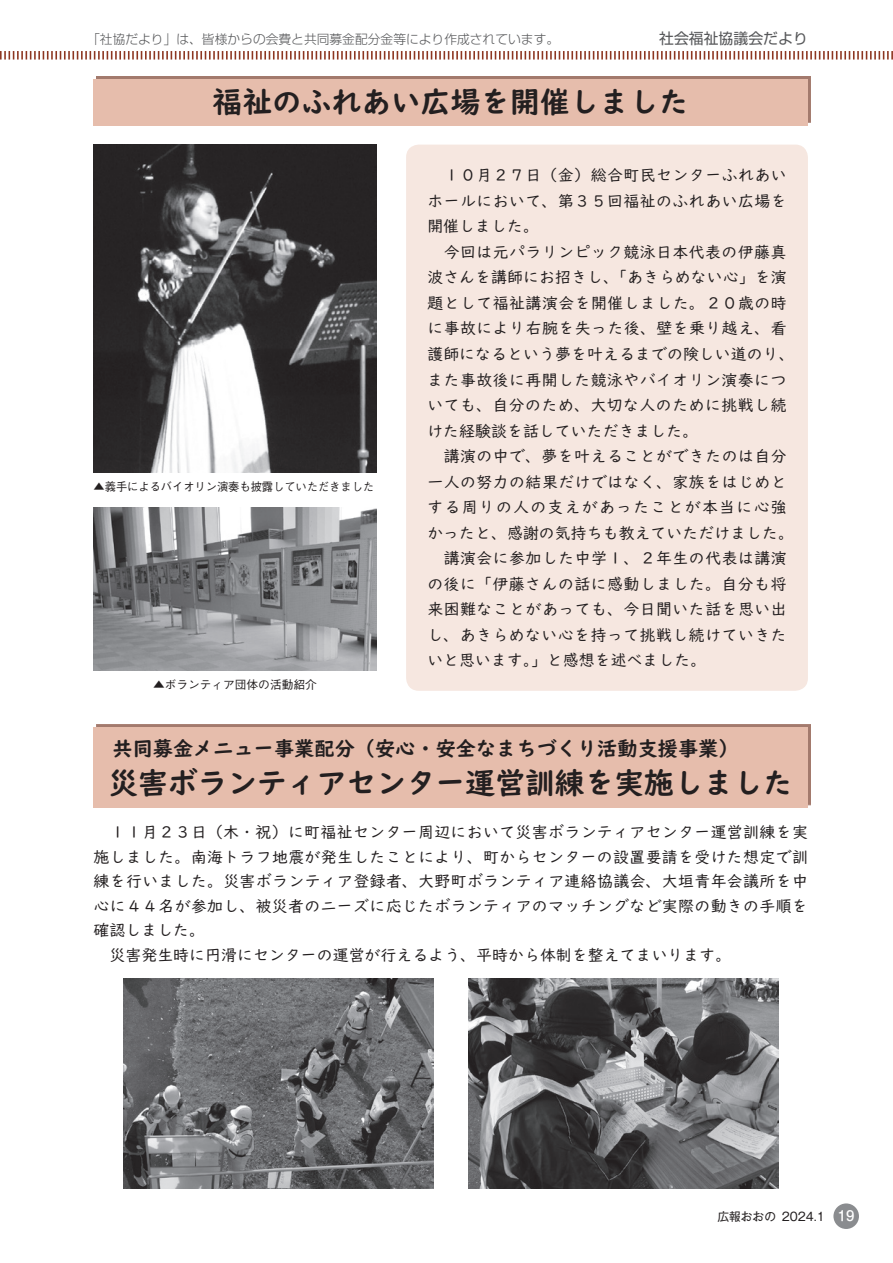
<style>
.page{position:relative;width:893px;height:1263px;background:#fff}
.page>*{position:absolute;margin:0;border:0;box-sizing:border-box;transform-origin:0 0}
.社協_UD_見出し{font:700 29.7px "UD Digi Kyokasho Pro";color:#231f20}
.社協_UD_見出し-2{font:700 20.25px "UD Digi Kyokasho Pro";color:#231f20}
.社協_UD_基本{font:15.9px/25.5px "UD Digi Kyokasho Pro";letter-spacing:.025em;color:#231f20;text-align:justify}
.社協_UD_基本-2{font:15.9px "UD Digi Kyokasho Pro";color:#231f20}
.t1{font:14.85px "Shin Go Pro";color:#57585a}
.t2{font:300 12.75px "Shin Go Pro";color:#57585a}
.キャプション{font:500 11.7px "Gothic BBB Pro";color:#231f20;scale:.96 1}
.キャプション-2{font:500 11.7px "Gothic BBB Pro";color:#231f20}
.t3{font:11.7px "Gothic MB101 Pro";color:#231f20}
.s1{font-family:"Shin M Go Pro";font-weight:500;font-size:13.35px;color:#fff}
</style>
<div class="page">
<div style="left:97px;top:76px;width:714px;height:47px;background:#a37a6d"></div>
<div style="left:94px;top:79px;width:714px;height:46px;background:#e6bdac"></div>
<div style="left:406px;top:145px;width:402px;height:546px;background:#f6e7e0;border-radius:13px"></div>
<img style="left:94px;top:145px;width:282px;height:327px">
<img style="left:94px;top:507px;width:282px;height:164px">
<div style="left:96px;top:724px;width:715px;height:81px;background:#a37a6d"></div>
<div style="left:94px;top:727px;width:714px;height:81px;background:#e6bdac"></div>
<img style="left:123px;top:978px;width:310px;height:210px">
<img style="left:469px;top:978px;width:310px;height:210px">
<svg style="left:0;top:51px;width:893px;height:9px"></svg>
<div style="left:833px;top:1203px;width:26px;height:26px;background:#8a8c8f;border-radius:50%"></div>
<p class="t2" style="left:87px;top:29px;width:473px">「社協だより」は、皆様からの会費と共同募金配分金等により作成されています。</p>
<p class="t1" style="left:659px;top:26px;width:150px">社会福祉協議会だより</p>
<p class="社協_UD_見出し" style="left:213px;top:77px;width:478px">福祉のふれあい広場を開催しました</p>
<p class="キャプション" style="left:94px;top:477px;width:294px">▲義手によるバイオリン演奏も披露していただきました</p>
<p class="キャプション-2" style="left:153px;top:676px;width:165px">▲ボランティア団体の活動紹介</p>
<p class="社協_UD_基本" style="left:427px;top:162px;width:361px">　１０月２７日（金）総合町民センターふれあいホールにおいて、第３５回福祉のふれあい広場を開催しました。</p>
<p class="社協_UD_基本" style="left:427px;top:238px;width:369px;text-align:left">　今回は元パラリンピック競泳日本代表の伊藤真波さんを講師にお招きし、「あきらめない心」を演題として福祉講演会を開催しました。２０歳の時に事故により右腕を失った後、壁を乗り越え、看護師になるという夢を叶えるまでの険しい道のり、また事故後に再開した競泳やバイオリン演奏についても、自分のため、大切な人のために挑戦し続けた経験談を話していただきました。</p>
<p class="社協_UD_基本" style="left:427px;top:443px;width:368px;text-align:left">　講演の中で、夢を叶えることができたのは自分一人の努力の結果だけではなく、家族をはじめとする周りの人の支えがあったことが本当に心強かったと、感謝の気持ちも教えていただけました。</p>
<p class="社協_UD_基本" style="left:427px;top:545px;width:361px">　講演会に参加した中学１、２年生の代表は講演の後に「伊藤さんの話に感動しました。自分も将来困難なことがあっても、今日聞いた話を思い出し、あきらめない心を持って挑戦し続けていきたいと思います。」と感想を述べました。</p>
<p class="社協_UD_見出し-2" style="left:113px;top:731px;width:628px">共同募金メニュー事業配分（安心・安全なまちづくり活動支援事業）</p>
<p class="社協_UD_見出し" style="left:108px;top:758px;width:686px">災害ボランティアセンター運営訓練を実施しました</p>
<p class="社協_UD_基本" style="left:94px;top:819px;width:716px;line-height:24.5px">　１１月２３日（木・祝）に町福祉センター周辺において災害ボランティアセンター運営訓練を実施しました。南海トラフ地震が発生したことにより、町からセンターの設置要請を受けた想定で訓練を行いました。災害ボランティア登録者、大野町ボランティア連絡協議会、大垣青年会議所を中心に４４名が参加し、被災者のニーズに応じたボランティアのマッチングなど実際の動きの手順を確認しました。</p>
<p class="社協_UD_基本-2" style="left:94px;top:941px;width:639px">　災害発生時に円滑にセンターの運営が行えるよう、平時から体制を整えてまいります。</p>
<p class="t3" style="left:717px;top:1206px;width:139px">広報おおの 2024.1 <span class="s1">19</span></p>
</div>
